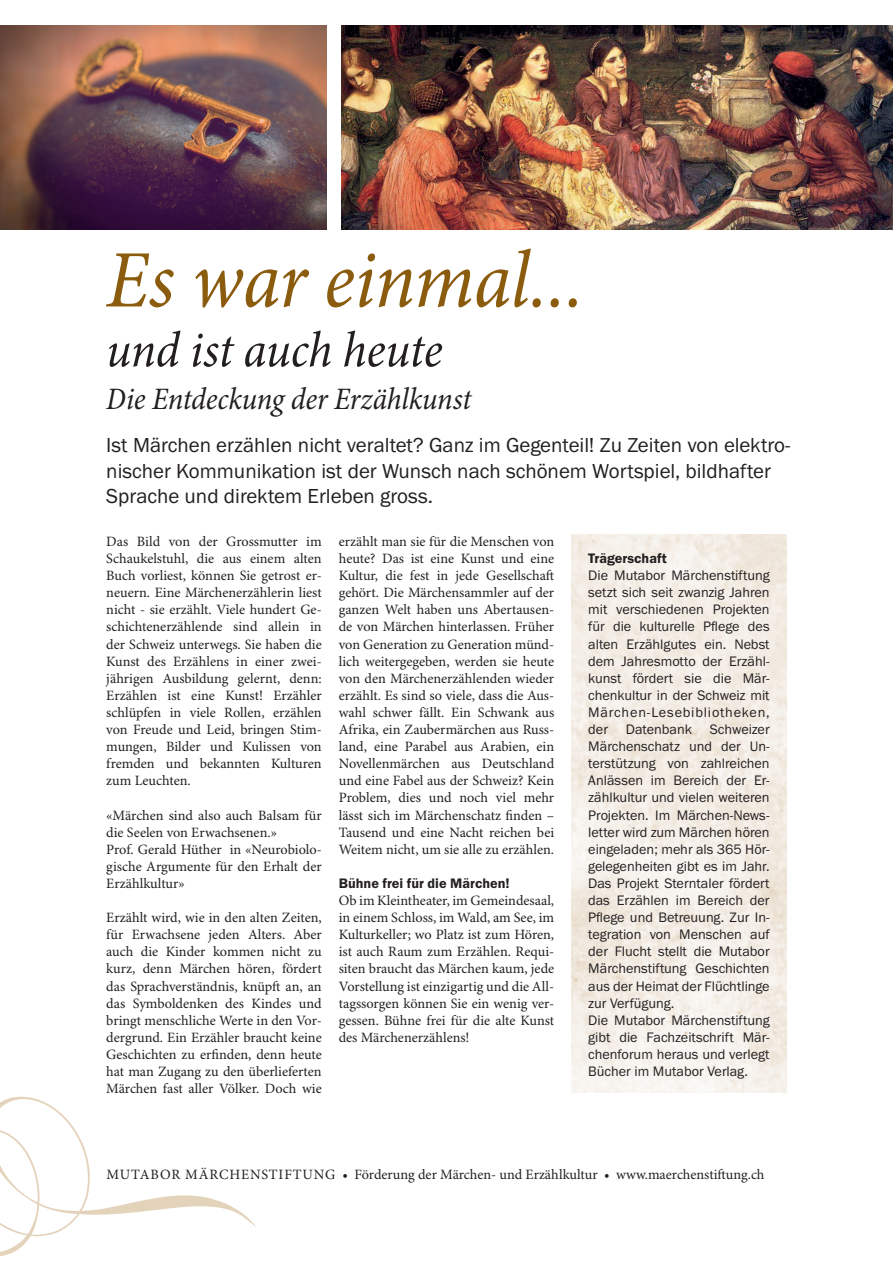
<style>
.page{position:relative;width:893px;height:1263px;background:#fff}
.page>*{position:absolute;margin:0;border:0;box-sizing:border-box;transform-origin:0 0}
.t1{font:italic condensed 82.5px "Minion Pro";letter-spacing:-.01em;color:#8b5c0e}
.t2{font:italic condensed 51px "Minion Pro";letter-spacing:-.005em;color:#231f20}
.t3{font:italic condensed 31.5px "Minion Pro";letter-spacing:-.005em;color:#231f20}
.t4{font:21px/25.7px "Franklin Gothic URW Boo";color:#231f20}
.t5{font:14.25px/17.1px "Minion Pro";color:#231f20;text-align:justify}
.t6{font:14.25px/17.1px "Franklin Gothic URW Boo";color:#231f20;text-align:justify}
.t7{font:14.25px "Franklin Gothic URW Dem";color:#231f20}
</style>
<div class="page">
<svg style="left:0;top:1097px;width:256px;height:159px"></svg>
<img style="left:571px;top:535px;width:216px;height:558px">
<img style="left:341px;top:26px;width:552px;height:204px">
<img style="left:0;top:26px;width:326px;height:204px">
<h1 class="t1" style="left:106px;top:225px;width:479px">Es war einmal...</h1>
<h2 class="t2" style="left:106px;top:316px;width:338px">und ist auch heute</h2>
<h3 class="t3" style="left:106px;top:378px;width:366px">Die Entdeckung der Erzählkunst</h3>
<h3 class="t4" style="left:106px;top:432px;width:685px">Ist Märchen erzählen nicht veraltet? Ganz im Gegenteil! Zu Zeiten von elektro&shy;nischer Kommunikation ist der Wunsch nach schönem Wortspiel, bildhafter<br>Sprache und direktem Erleben gross.</h3>
<p class="t5" style="left:106px;top:533px;width:217px">Das Bild von der Grossmutter im Schaukelstuhl, die aus einem alten Buch vorliest, können Sie getrost er&shy;neuern. Eine Märchenerzählerin liest nicht - sie erzählt. Viele hundert Ge&shy;schichtenerzählende sind allein in der Schweiz unterwegs. Sie haben die Kunst des Erzählens in einer zwei&shy;jährigen Ausbildung gelernt, denn:<br>Erzählen ist eine Kunst! Erzähler schlüpfen in viele Rollen, erzählen von Freude und Leid, bringen Stim&shy;mungen, Bilder und Kulissen von fremden und bekannten Kulturen zum Leuchten.</p>
<p class="t5" style="left:106px;top:807px;width:217px;text-align:left">«Märchen sind also auch Balsam für die Seelen von Erwachsenen.»<br>Prof. Gerald Hüther in «Neurobiolo&shy;gische Argumente für den Erhalt der<br>Erzählkultur»</p>
<p class="t5" style="left:106px;top:910px;width:217px">Erzählt wird, wie in den alten Zeiten, für Erwachsene jeden Alters. Aber auch die Kinder kommen nicht zu kurz, denn Märchen hören, fördert das Sprachverständnis, knüpft an, an das Symboldenken des Kindes und bringt menschliche Werte in den Vor&shy;dergrund. Ein Erzähler braucht keine Geschichten zu erfinden, denn heute hat man Zugang zu den überlieferten Märchen fast aller Völker. Doch wie</p>
<p class="t5" style="left:339px;top:533px;width:217px">erzählt man sie für die Menschen von heute? Das ist eine Kunst und eine Kultur, die fest in jede Gesellschaft gehört. Die Märchensammler auf der ganzen Welt haben uns Abertausen&shy;de von Märchen hinterlassen. Früher von Generation zu Generation münd&shy;lich weitergegeben, werden sie heute von den Märchenerzählenden wieder erzählt. Es sind so viele, dass die Aus&shy;wahl schwer fällt. Ein Schwank aus Afrika, ein Zaubermärchen aus Russ&shy;land, eine Parabel aus Arabien, ein Novellenmärchen aus Deutschland und eine Fabel aus der Schweiz? Kein Problem, dies und noch viel mehr lässt sich im Märchenschatz finden – Tausend und eine Nacht reichen bei Weitem nicht, um sie alle zu erzählen.</p>
<p class="t7" style="left:339px;top:874px;width:172px">Bühne frei für die Märchen!</p>
<p class="t5" style="left:339px;top:892px;width:217px">Ob im Kleintheater, im Gemeindesaal, in einem Schloss, im Wald, am See, im Kulturkeller; wo Platz ist zum Hören, ist auch Raum zum Erzählen. Requi&shy;siten braucht das Märchen kaum, jede Vorstellung ist einzigartig und die All&shy;tagssorgen können Sie ein wenig ver&shy;gessen. Bühne frei für die alte Kunst des Märchenerzählens!</p>
<p class="t7" style="left:588px;top:549px;width:80px">Trägerschaft</p>
<p class="t6" style="left:588px;top:566px;width:183px">Die Mutabor Märchenstiftung setzt sich seit zwanzig Jahren mit verschiedenen Projekten für die kulturelle Pflege des alten Erzählgutes ein. Nebst dem Jahresmotto der Erzähl&shy;kunst fördert sie die Mär&shy;chenkultur in der Schweiz mit Märchen-Lesebibliotheken, der</p>
<p class="t6" style="left:588px;top:720px;width:183px;text-align:left;text-indent:122px">Schweizer<br>Märchenschatz und der Un&shy;terstützung von zahlreichen<br>Anlässen im Bereich der Er&shy;zählkultur und vielen weiteren<br>Projekten. Im Märchen-News&shy;letter wird zum Märchen hören eingeladen; mehr als 365 Hör&shy;gelegenheiten gibt es im Jahr.<br>Das Projekt Sterntaler fördert das Erzählen im Bereich der<br>Pflege und Betreuung. Zur In&shy;tegration von Menschen auf der Flucht stellt die Mutabor<br>Märchenstiftung Geschichten aus der Heimat der Flüchtlinge zur Verfügung.<br>Die Mutabor Märchenstiftung gibt die Fachzeitschrift Mär&shy;chenforum heraus und verlegt<br>Bücher im Mutabor Verlag.</p>
<p class="t6" style="left:626px;top:720px;width:67px">Datenbank</p>
<p class="t5" style="left:106px;top:1166px;width:660px">MUTABOR MÄRCHENSTIFTUNG • Förderung der Märchen- und Erzählkultur • www.maerchenstiftung.ch</p>
</div>
